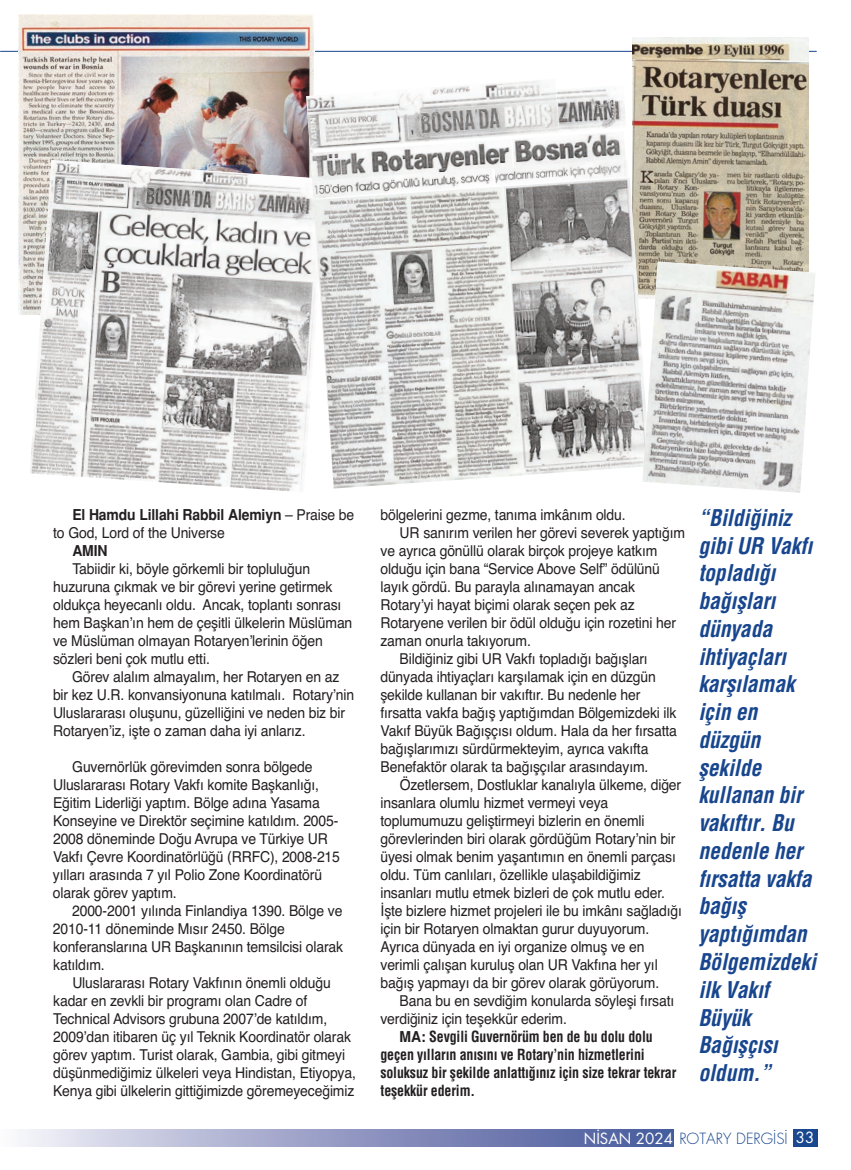
<style>
.page{position:relative;width:851px;height:1170px;background:#fff}
.page>*{position:absolute;margin:0;border:0;box-sizing:border-box;transform-origin:0 0}
.t1{font:italic 700 22.5px/27.8px "Helveticam Cond";letter-spacing:-.005em;color:#18468e;scale:.96 1}
.t2{font:15px/18px "Helvetica";letter-spacing:-.01em;color:#231f20;scale:.93 1}
.t3{font:700 15px/18px "Helveticam Cond";letter-spacing:-.01em;color:#231f20;scale:.93 1}
.t4{font:700 15px "Helveticam";letter-spacing:-.01em;color:#231f20;scale:.93 1}
.t5{font:15px "Futura Lightm";color:#18468e}
.s1{font-family:"Helvetica";font-weight:400}
.s2{font-family:"Helveticam"}
.s3{font-family:"Futura Bookm";color:#fff}
</style>
<div class="page">
<hr style="left:0;top:51px;width:816px;height:1px;background:#18468e">
<svg style="left:23px;top:1129px;width:794px;height:17px;background:#919ac3"></svg>
<div style="left:674px;top:1128px;width:118px;height:21px;background:#fff"></div>
<img style="left:19px;top:15px;width:295px;height:299px">
<img style="left:89px;top:163px;width:224px;height:328px">
<img style="left:30px;top:160px;width:72px;height:317px">
<img style="left:632px;top:37px;width:176px;height:224px">
<img style="left:313px;top:198px;width:209px;height:290px">
<img style="left:503px;top:178px;width:146px;height:297px">
<svg style="left:306px;top:74px;width:322px;height:124px"></svg>
<img style="left:556px;top:85px;width:70px;height:47px">
<img style="left:642px;top:261px;width:173px;height:232px">
<p class="t4" style="left:72px;top:505px;width:304px">El Hamdu Lillahi Rabbil Alemiyn <span class="s1">– Praise be</span></p>
<p class="t2" style="left:53px;top:523px;width:186px">to God, Lord of the Universe</p>
<p class="t4" style="left:72px;top:541px;width:39px">AMIN</p>
<p class="t2" style="left:53px;top:559px;width:323px;text-indent:19px">Tabiidir ki, böyle görkemli bir topluluğun huzuruna çıkmak ve bir görevi yerine getirmek oldukça heyecanlı oldu. Ancak, toplantı sonrası hem Başkan’ın hem de çeşitli ülkelerin Müslüman ve Müslüman olmayan Rotaryen’lerinin öğen sözleri beni çok mutlu etti.</p>
<p class="t2" style="left:53px;top:667px;width:325px;text-indent:19px">Görev alalım almayalım, her Rotaryen en az bir kez U.R. konvansiyonuna katılmalı. Rotary’nin Uluslararası oluşunu, güzelliğini ve neden biz bir Rotaryen’iz, işte o zaman daha iyi anlarız.</p>
<p class="t2" style="left:53px;top:757px;width:310px;text-indent:19px">Guvernörlük görevimden sonra bölgede Uluslararası Rotary Vakfı komite Başkanlığı, Eğitim Liderliği yaptım. Bölge adına Yasama Konseyine ve Direktör seçimine katıldım. 2005- 2008 döneminde Doğu Avrupa ve Türkiye UR Vakfı Çevre Koordinatörlüğü (RRFC), 2008-215 yılları arasında 7 yıl Polio Zone Koordinatörü olarak görev yaptım.</p>
<p class="t2" style="left:53px;top:901px;width:313px;text-indent:19px">2000-2001 yılında Finlandiya 1390. Bölge ve 2010-11 döneminde Mısır 2450. Bölge konferanslarına UR Başkanının temsilcisi olarak katıldım.</p>
<p class="t2" style="left:53px;top:973px;width:327px;text-indent:19px">Uluslararası Rotary Vakfının önemli olduğu kadar en zevkli bir programı olan Cadre of Technical Advisors grubuna 2007’de katıldım, 2009’dan itibaren üç yıl Teknik Koordinatör olarak görev yaptım. Turist olarak, Gambia, gibi gitmeyi düşünmediğimiz ülkeleri veya Hindistan, Etiyopya, Kenya gibi ülkelerin gittiğimizde göremeyeceğimiz</p>
<p class="t2" style="left:380px;top:505px;width:265px">bölgelerini gezme, tanıma imkânım oldu.</p>
<p class="t2" style="left:399px;top:523px;width:308px">UR sanırım verilen her görevi severek yaptığım</p>
<p class="t2" style="left:380px;top:541px;width:299px">ve ayrıca gönüllü olarak birçok projeye katkım</p>
<p class="t2" style="left:380px;top:559px;width:302px">olduğu için bana “Service Above Self” ödülünü</p>
<p class="t2" style="left:380px;top:577px;width:275px">layık gördü. Bu parayla alınamayan ancak</p>
<p class="t2" style="left:380px;top:595px;width:275px">Rotary’yi hayat biçimi olarak seçen pek az</p>
<p class="t2" style="left:380px;top:613px;width:319px">Rotaryene verilen bir ödül olduğu için rozetini her</p>
<p class="t2" style="left:380px;top:631px;width:163px">zaman onurla takıyorum.</p>
<p class="t2" style="left:399px;top:649px;width:268px">Bildiğiniz gibi UR Vakfı topladığı bağışları</p>
<p class="t2" style="left:380px;top:667px;width:298px">dünyada ihtiyaçları karşılamak için en düzgün</p>
<p class="t2" style="left:380px;top:685px;width:281px">şekilde kullanan bir vakıftır. Bu nedenle her</p>
<p class="t2" style="left:380px;top:703px;width:320px">fırsatta vakfa bağış yaptığımdan Bölgemizdeki ilk</p>
<p class="t2" style="left:380px;top:721px;width:320px">Vakıf Büyük Bağışçısı oldum. Hala da her fırsatta</p>
<p class="t2" style="left:380px;top:739px;width:289px">bağışlarımızı sürdürmekteyim, ayrıca vakıfta</p>
<p class="t2" style="left:380px;top:757px;width:289px">Benefaktör olarak ta bağışçılar arasındayım.</p>
<p class="t2" style="left:399px;top:775px;width:304px">Özetlersem, Dostluklar kanalıyla ülkeme, diğer</p>
<p class="t2" style="left:380px;top:793px;width:246px">insanlara olumlu hizmet vermeyi veya</p>
<p class="t2" style="left:380px;top:811px;width:285px">toplumumuzu geliştirmeyi bizlerin en önemli</p>
<p class="t2" style="left:380px;top:829px;width:319px">görevlerinden biri olarak gördüğüm Rotary’nin bir</p>
<p class="t2" style="left:380px;top:847px;width:319px">üyesi olmak benim yaşantımın en önemli parçası</p>
<p class="t2" style="left:380px;top:865px;width:281px">oldu. Tüm canlıları, özellikle ulaşabildiğimiz</p>
<p class="t2" style="left:380px;top:883px;width:307px">insanları mutlu etmek bizleri de çok mutlu eder.</p>
<p class="t2" style="left:380px;top:901px;width:326px">İşte bizlere hizmet projeleri ile bu imkânı sağladığı</p>
<p class="t2" style="left:380px;top:919px;width:290px">için bir Rotaryen olmaktan gurur duyuyorum.</p>
<p class="t2" style="left:380px;top:937px;width:285px">Ayrıca dünyada en iyi organize olmuş ve en</p>
<p class="t2" style="left:380px;top:955px;width:299px">verimli çalışan kuruluş olan UR Vakfına her yıl</p>
<p class="t2" style="left:380px;top:973px;width:301px">bağış yapmayı da bir görev olarak görüyorum.</p>
<p class="t2" style="left:399px;top:991px;width:297px">Bana bu en sevdiğim konularda söyleşi fırsatı</p>
<p class="t2" style="left:380px;top:1009px;width:202px">verdiğiniz için teşekkür ederim.</p>
<p class="t3" style="left:380px;top:1027px;width:320px;text-indent:19px"><span class="s2">MA:</span> Sevgili Guvernörüm ben de bu dolu dolu geçen yılların anısını ve Rotary’nin hizmetlerini soluksuz bir şekilde anlattığınız için size tekrar tekrar teşekkür ederim.</p>
<h1 class="t1" style="left:698px;top:504px;width:124px">“Bildiğiniz gibi UR Vakfı topladığı bağışları dünyada ihtiyaçları karşılamak için en düzgün şekilde kullanan bir vakıftır. Bu nedenle her fırsatta vakfa bağış yaptığımdan<br>Bölgemizdeki ilk Vakıf<br>Büyük<br>Bağışçısı oldum.”</h1>
<p class="t5" style="left:583px;top:1128px;width:232px"><span class="s3">NİSAN 2024</span> ROTARY DERGİSİ <span class="s3">33</span></p>
</div>
